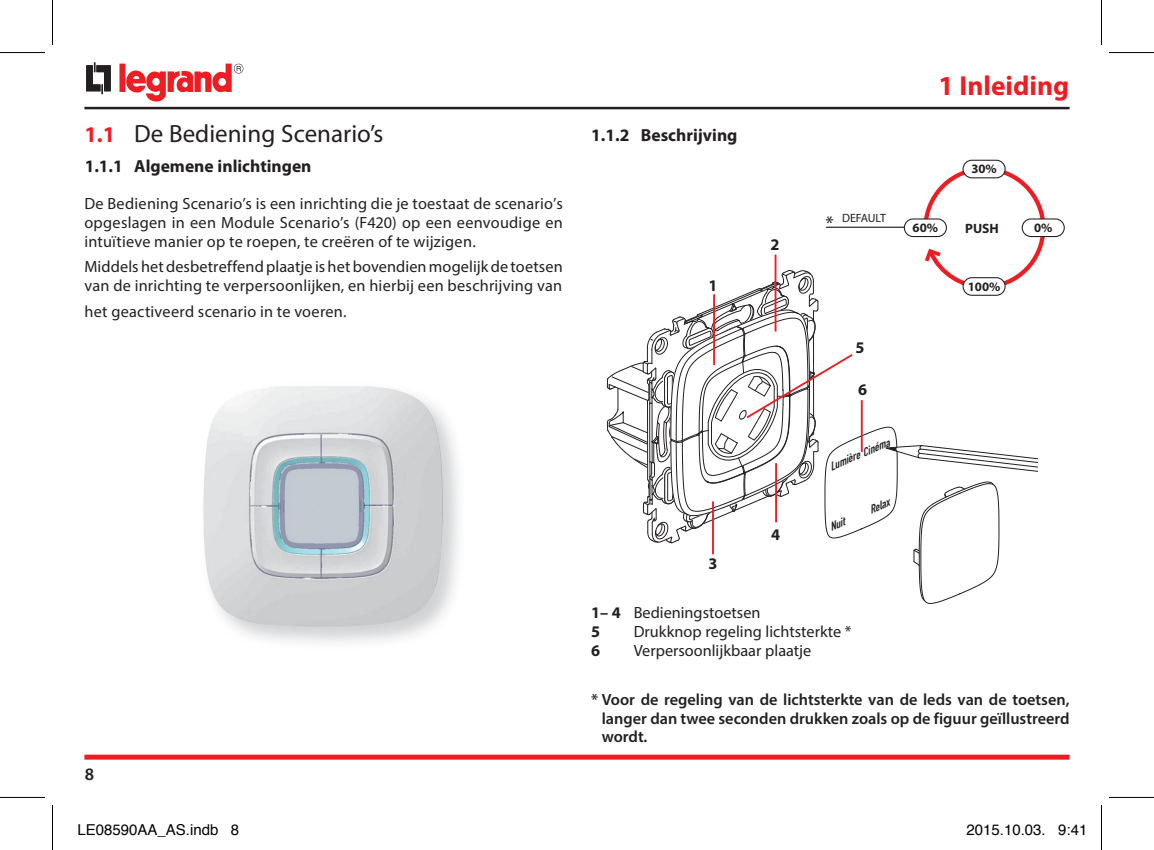
<style>
.page{position:relative;width:1154px;height:850px;background:#fff}
.page>*{position:absolute;margin:0;border:0;box-sizing:border-box;transform-origin:0 0}
.t1{font:700 27.5px "Myriad Pro";color:#ee1d23}
.t2{font:25px "Myriad Pro";color:#231f20}
.t3{font:20px "Myriad Pro";color:#231f20}
.t4{font:700 17.5px "Myriad Pro";color:#231f20}
.t5{font:600 17.5px "Myriad Pro";color:#231f20}
.t6{font:16.25px/18.8px "Myriad Pro";letter-spacing:.01em;color:#231f20}
.t7{font:600 16.25px/18.8px "Myriad Pro";color:#231f20;text-align:justify}
.t8{font:700 16.25px "Myriad Pro";color:#231f20}
.t9{font:15px "Helvetica";color:#000}
.t10{font:700 13.5px "Myriad Pro";color:#231f20}
.t11{font:700 12.75px "Myriad Pro";color:#231f20}
.t12{font:12px "Myriad Pro";letter-spacing:-.015em;color:#231f20}
.t13{font:italic 11.5px "DIN Engschrift";color:#231f20;scale:1.09 1}
.s1{font-weight:700;font-size:22.5px;color:#ee1d23}
.s2{font-weight:700}
</style>
<div class="page">
<div style="left:1022px;top:218px;width:43px;height:19px;border:1px solid #231f20;border-radius:9px"></div>
<div style="left:962px;top:160px;width:44px;height:18px;border:1px solid #231f20;border-radius:9px"></div>
<img style="left:203px;top:386px;width:240px;height:240px">
<svg style="left:607px;top:165px;width:440px;height:439px"></svg>
<div style="left:855px;top:341px;width:9px;height:12px;background:#fff"></div>
<div style="left:858px;top:383px;width:9px;height:12px;background:#fff"></div>
<hr style="left:775px;top:463px;width:2px;height:59px;background:#ee1d23">
<hr style="left:712px;top:501px;width:2px;height:53px;background:#ee1d23">
<hr style="left:84px;top:107px;width:985px;height:2px;background:#231f20">
<div style="left:84px;top:754px;width:985px;height:5px;background:#ee1d23"></div>
<div style="left:119px;top:64px;width:6px;height:28px;background:#ee1d23"></div>
<svg style="left:86px;top:62px;width:25px;height:32px"></svg>
<svg style="left:125px;top:64px;width:116px;height:38px"></svg>
<hr style="left:0;top:52px;width:45px;height:1px;background:#000">
<hr style="left:1109px;top:52px;width:45px;height:1px;background:#000">
<hr style="left:0;top:796px;width:45px;height:1px;background:#000">
<hr style="left:1109px;top:796px;width:45px;height:1px;background:#000">
<hr style="left:52px;top:0;width:1px;height:45px;background:#000">
<hr style="left:52px;top:804px;width:1px;height:45px;background:#000">
<hr style="left:1101px;top:0;width:1px;height:45px;background:#000">
<hr style="left:1101px;top:804px;width:1px;height:45px;background:#000">
<h2 class="t2" style="left:84px;top:118px;width:301px"><span class="s1">1.1</span> De Bediening Scenario’s</h2>
<p class="t4" style="left:85px;top:154px;width:228px">1.1.1 Algemene inlichtingen</p>
<p class="t6" style="left:84px;top:194px;width:480px;text-align:justify">De Bediening Scenario’s is een inrichting die je toestaat de scenario’s opgeslagen in een Module Scenario’s (F420) op een eenvoudige en intuïtieve manier op te roepen, te creëren of te wijzigen.</p>
<p class="t6" style="left:84px;top:257px;width:480px">Middels het desbetreffend plaatje is het bovendien mogelijk de toetsen van de inrichting te verpersoonlijken, en hierbij een beschrijving van</p>
<p class="t6" style="left:84px;top:302px;width:264px">het geactiveerd scenario in te voeren.</p>
<p class="t5" style="left:85px;top:762px;width:11px">8</p>
<p class="t4" style="left:591px;top:124px;width:148px">1.1.2 Beschrijving</p>
<p class="t8" style="left:708px;top:275px;width:11px">1</p>
<p class="t8" style="left:770px;top:234px;width:11px">2</p>
<p class="t8" style="left:708px;top:552px;width:11px">3</p>
<p class="t8" style="left:771px;top:523px;width:11px">4</p>
<p class="t3" style="left:825px;top:210px;width:10px">*</p>
<p class="t12" style="left:842px;top:210px;width:46px">DEFAULT</p>
<p class="t8" style="left:855px;top:337px;width:11px">5</p>
<p class="t8" style="left:858px;top:379px;width:11px">6</p>
<p class="t13" style="left:827px;top:460px;width:60px;rotate:-23deg">Lumière Cinéma</p>
<p class="t13" style="left:827px;top:520px;width:15px;rotate:-23deg">Nuit</p>
<p class="t13" style="left:867px;top:503px;width:21px;rotate:-23deg">Relax</p>
<p class="t6" style="left:591px;top:602px;width:171px"><span class="s2">1– 4</span> Bedieningstoetsen<br><span class="s2">5</span></p>
<p class="t6" style="left:634px;top:621px;width:219px">Drukknop regeling lichtsterkte *</p>
<p class="t8" style="left:591px;top:639px;width:11px">6</p>
<p class="t6" style="left:634px;top:640px;width:179px">Verpersoonlijkbaar plaatje</p>
<h1 class="t1" style="left:938px;top:68px;width:132px">1 Inleiding</h1>
<p class="t11" style="left:971px;top:161px;width:27px">30%</p>
<p class="t11" style="left:912px;top:219px;width:27px">60%</p>
<p class="t10" style="left:965px;top:219px;width:35px">PUSH</p>
<p class="t11" style="left:968px;top:278px;width:34px">100%</p>
<p class="t11" style="left:1034px;top:219px;width:20px">0%</p>
<p class="t7" style="left:602px;top:689px;width:469px;text-indent:-11px">* Voor de regeling van de lichtsterkte van de leds van de toetsen, langer dan twee seconden drukken zoals op de figuur geïllustreerd wordt.</p>
<p class="t9" style="left:78px;top:817px;width:163px">LE08590AA_AS.indb 8</p>
<p class="t9" style="left:966px;top:817px;width:122px">2015.10.03. 9:41</p>
</div>
